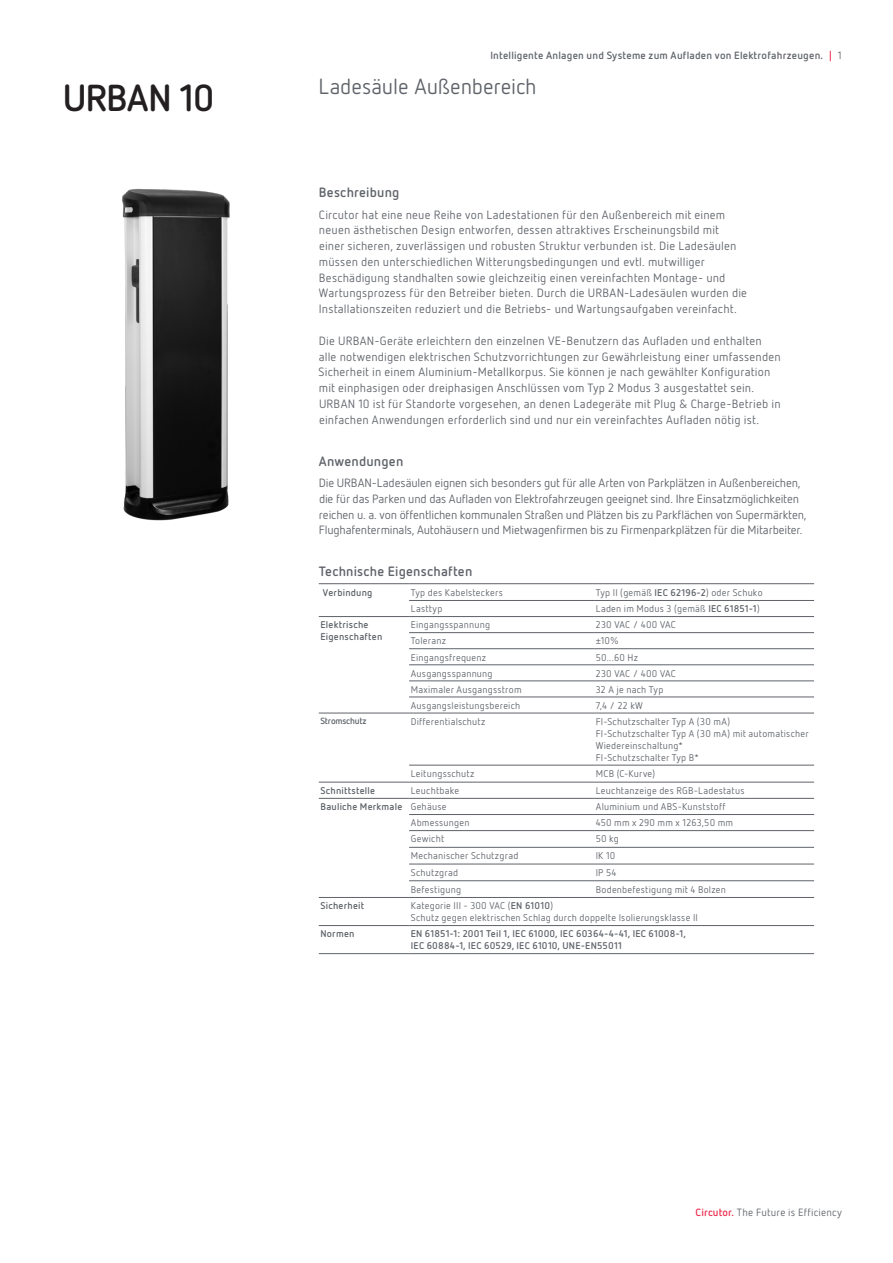
<style>
.page{position:relative;width:893px;height:1263px;background:#fff}
.page>*{position:absolute;margin:0;border:0;box-sizing:border-box;transform-origin:0 0}
.NombreEquipo_1{font:700 37.5px "Netto Pro";letter-spacing:-.03em;color:#231f20}
.Descripcion_2{font:21.75px "Netto Pro";letter-spacing:-.005em;color:#5f6369}
.Titulo_V{font:700 13.5px "Netto Pro";letter-spacing:.015em;color:#5f6369}
.TextoSeguido{font:12px/15.8px "Netto Pro";letter-spacing:.01em;color:#5f6369}
.TextoSeguido-2{font:12px/15.8px "Netto Pro";letter-spacing:-.01em;color:#5f6369}
.t1{font:700 10.5px "Netto Pro";letter-spacing:.02em;color:#5f6369}
.t2{font:10.5px "Netto Pro";letter-spacing:.025em;color:#5f6369}
.TextoTablas{font:9.75px/12px "Netto Pro";letter-spacing:.02em;color:#5f6369}
.TextoTablas-2{font:700 9.75px/12px "Netto Pro";letter-spacing:.02em;color:#5f6369}
.TextoTablas-3{font:700 9px "Netto Pro";letter-spacing:-.02em;color:#5f6369}
.s1{color:#ee2d50}
.s2{font-weight:400}
.s3{font-weight:700}
.s4{font-weight:700;color:#ee2d50}
</style>
<div class="page">
<img style="left:122px;top:188px;width:108px;height:333px">
<hr style="left:319px;top:953px;width:90px;height:1px;background:#5f6369">
<hr style="left:409px;top:953px;width:185px;height:1px;background:#5f6369">
<hr style="left:594px;top:953px;width:220px;height:1px;background:#5f6369">
<hr style="left:409px;top:600px;width:185px;height:1px;background:#5f6369">
<hr style="left:594px;top:600px;width:220px;height:1px;background:#5f6369">
<hr style="left:409px;top:632px;width:185px;height:1px;background:#5f6369">
<hr style="left:594px;top:632px;width:220px;height:1px;background:#5f6369">
<hr style="left:409px;top:648px;width:185px;height:1px;background:#5f6369">
<hr style="left:594px;top:648px;width:220px;height:1px;background:#5f6369">
<hr style="left:409px;top:664px;width:185px;height:1px;background:#5f6369">
<hr style="left:594px;top:664px;width:220px;height:1px;background:#5f6369">
<hr style="left:409px;top:681px;width:185px;height:1px;background:#5f6369">
<hr style="left:594px;top:681px;width:220px;height:1px;background:#5f6369">
<hr style="left:409px;top:697px;width:185px;height:1px;background:#5f6369">
<hr style="left:594px;top:697px;width:220px;height:1px;background:#5f6369">
<hr style="left:409px;top:765px;width:185px;height:1px;background:#5f6369">
<hr style="left:594px;top:765px;width:220px;height:1px;background:#5f6369">
<hr style="left:409px;top:814px;width:185px;height:1px;background:#5f6369">
<hr style="left:594px;top:814px;width:220px;height:1px;background:#5f6369">
<hr style="left:409px;top:847px;width:185px;height:1px;background:#5f6369">
<hr style="left:594px;top:847px;width:220px;height:1px;background:#5f6369">
<hr style="left:409px;top:864px;width:185px;height:1px;background:#5f6369">
<hr style="left:594px;top:864px;width:220px;height:1px;background:#5f6369">
<hr style="left:409px;top:880px;width:185px;height:1px;background:#5f6369">
<hr style="left:594px;top:880px;width:220px;height:1px;background:#5f6369">
<hr style="left:319px;top:583px;width:90px;height:1px;background:#5f6369">
<hr style="left:409px;top:583px;width:185px;height:1px;background:#5f6369">
<hr style="left:594px;top:583px;width:220px;height:1px;background:#5f6369">
<hr style="left:319px;top:616px;width:90px;height:1px;background:#5f6369">
<hr style="left:409px;top:616px;width:185px;height:1px;background:#5f6369">
<hr style="left:594px;top:616px;width:220px;height:1px;background:#5f6369">
<hr style="left:319px;top:713px;width:90px;height:1px;background:#5f6369">
<hr style="left:409px;top:713px;width:185px;height:1px;background:#5f6369">
<hr style="left:594px;top:713px;width:220px;height:1px;background:#5f6369">
<hr style="left:319px;top:782px;width:90px;height:1px;background:#5f6369">
<hr style="left:409px;top:782px;width:185px;height:1px;background:#5f6369">
<hr style="left:594px;top:782px;width:220px;height:1px;background:#5f6369">
<hr style="left:319px;top:798px;width:90px;height:1px;background:#5f6369">
<hr style="left:409px;top:798px;width:185px;height:1px;background:#5f6369">
<hr style="left:594px;top:798px;width:220px;height:1px;background:#5f6369">
<hr style="left:319px;top:897px;width:90px;height:1px;background:#5f6369">
<hr style="left:409px;top:897px;width:185px;height:1px;background:#5f6369">
<hr style="left:594px;top:897px;width:220px;height:1px;background:#5f6369">
<hr style="left:319px;top:925px;width:90px;height:1px;background:#5f6369">
<hr style="left:409px;top:925px;width:185px;height:1px;background:#5f6369">
<hr style="left:594px;top:925px;width:220px;height:1px;background:#5f6369">
<hr style="left:409px;top:830px;width:185px;height:1px;background:#5f6369">
<hr style="left:594px;top:830px;width:220px;height:1px;background:#5f6369">
<p class="NombreEquipo_1" style="left:63px;top:72px;width:153px">URBAN 10</p>
<p class="t1" style="left:490px;top:48px;width:353px">Intelligente Anlagen und Systeme zum Aufladen von Elektrofahrzeugen. <span class="s1">|</span> <span class="s2">1</span></p>
<p class="Descripcion_2" style="left:319px;top:73px;width:220px">Ladesäule Außenbereich</p>
<p class="Titulo_V" style="left:319px;top:183px;width:82px">Beschreibung</p>
<p class="TextoSeguido" style="left:319px;top:206px;width:430px">Circutor hat eine neue Reihe von Ladestationen für den Außenbereich mit einem neuen ästhetischen Design entworfen, dessen attraktives Erscheinungsbild mit einer sicheren, zuverlässigen und robusten Struktur verbunden ist. Die Ladesäulen müssen den unterschiedlichen Witterungsbedingungen und evtl. mutwilliger Beschädigung standhalten sowie gleichzeitig einen vereinfachten Montage- und Wartungsprozess für den Betreiber bieten. Durch die URBAN-Ladesäulen wurden die Installationszeiten reduziert und die Betriebs- und Wartungsaufgaben vereinfacht.</p>
<p class="TextoSeguido" style="left:319px;top:332px;width:464px">Die URBAN-Geräte erleichtern den einzelnen VE-Benutzern das Aufladen und enthalten alle notwendigen elektrischen Schutzvorrichtungen zur Gewährleistung einer umfassenden Sicherheit in einem Aluminium-Metallkorpus. Sie können je nach gewählter Konfiguration mit einphasigen oder dreiphasigen Anschlüssen vom Typ 2 Modus 3 ausgestattet sein.<br>URBAN 10 ist für Standorte vorgesehen, an denen Ladegeräte mit Plug &amp; Charge-Betrieb in einfachen Anwendungen erforderlich sind und nur ein vereinfachtes Aufladen nötig ist.</p>
<p class="Titulo_V" style="left:319px;top:452px;width:86px">Anwendungen</p>
<p class="TextoSeguido-2" style="left:319px;top:474px;width:489px">Die URBAN-Ladesäulen eignen sich besonders gut für alle Arten von Parkplätzen in Außenbereichen, die für das Parken und das Aufladen von Elektrofahrzeugen geeignet sind. Ihre Einsatzmöglichkeiten reichen u. a. von öffentlichen kommunalen Straßen und Plätzen bis zu Parkflächen von Supermärkten, Flughafenterminals, Autohäusern und Mietwagenfirmen bis zu Firmenparkplätzen für die Mitarbeiter.</p>
<p class="Titulo_V" style="left:319px;top:563px;width:155px">Technische Eigenschaften</p>
<p class="TextoTablas-2" style="left:323px;top:586px;width:51px">Verbindung</p>
<p class="TextoTablas" style="left:411px;top:586px;width:94px">Typ des Kabelsteckers</p>
<p class="TextoTablas" style="left:596px;top:586px;width:168px">Typ II (gemäß <span class="s3">IEC 62196-2</span>) oder Schuko</p>
<p class="TextoTablas" style="left:411px;top:602px;width:33px">Lasttyp</p>
<p class="TextoTablas" style="left:596px;top:602px;width:165px">Laden im Modus 3 (gemäß <span class="s3">IEC 61851-1</span>)</p>
<p class="TextoTablas-2" style="left:320px;top:618px;width:63px">Elektrische<br>Eigenschaften</p>
<p class="TextoTablas" style="left:411px;top:619px;width:81px">Eingangsspannung</p>
<p class="TextoTablas" style="left:596px;top:619px;width:82px">230 VAC / 400 VAC</p>
<p class="TextoTablas" style="left:411px;top:635px;width:37px">Toleranz</p>
<p class="TextoTablas" style="left:596px;top:635px;width:25px">±10%</p>
<p class="TextoTablas" style="left:411px;top:651px;width:77px">Eingangsfrequenz</p>
<p class="TextoTablas" style="left:596px;top:651px;width:44px">50...60 Hz</p>
<p class="TextoTablas" style="left:411px;top:667px;width:83px">Ausgangsspannung</p>
<p class="TextoTablas" style="left:596px;top:667px;width:82px">230 VAC / 400 VAC</p>
<p class="TextoTablas" style="left:411px;top:683px;width:112px">Maximaler Ausgangsstrom</p>
<p class="TextoTablas" style="left:596px;top:683px;width:69px">32 A je nach Typ</p>
<p class="TextoTablas" style="left:411px;top:699px;width:111px">Ausgangsleistungsbereich</p>
<p class="TextoTablas" style="left:596px;top:699px;width:49px">7,4 / 22 kW</p>
<p class="TextoTablas-3" style="left:320px;top:715px;width:48px">Stromschutz</p>
<p class="TextoTablas" style="left:411px;top:715px;width:76px">Differentialschutz</p>
<p class="TextoTablas" style="left:596px;top:715px;width:214px">FI-Schutzschalter Typ A (30 mA)<br>FI-Schutzschalter Typ A (30 mA) mit automatischer<br>Wiedereinschaltung*<br>FI-Schutzschalter Typ B*</p>
<p class="TextoTablas" style="left:411px;top:767px;width:65px">Leitungsschutz</p>
<p class="TextoTablas" style="left:596px;top:767px;width:61px">MCB (C-Kurve)</p>
<p class="TextoTablas-2" style="left:320px;top:784px;width:56px">Schnittstelle</p>
<p class="TextoTablas" style="left:411px;top:784px;width:50px">Leuchtbake</p>
<p class="TextoTablas" style="left:596px;top:784px;width:150px">Leuchtanzeige des RGB-Ladestatus</p>
<p class="TextoTablas-2" style="left:320px;top:800px;width:83px">Bauliche Merkmale</p>
<p class="TextoTablas" style="left:411px;top:800px;width:37px">Gehäuse</p>
<p class="TextoTablas" style="left:596px;top:800px;width:131px">Aluminium und ABS-Kunststoff</p>
<p class="TextoTablas" style="left:411px;top:816px;width:60px">Abmessungen</p>
<p class="TextoTablas" style="left:596px;top:816px;width:139px">450 mm x 290 mm x 1263,50 mm</p>
<p class="TextoTablas" style="left:411px;top:833px;width:35px">Gewicht</p>
<p class="TextoTablas" style="left:596px;top:833px;width:25px">50 kg</p>
<p class="TextoTablas" style="left:411px;top:849px;width:109px">Mechanischer Schutzgrad</p>
<p class="TextoTablas" style="left:596px;top:849px;width:21px">IK 10</p>
<p class="TextoTablas" style="left:411px;top:866px;width:49px">Schutzgrad</p>
<p class="TextoTablas" style="left:596px;top:866px;width:22px">IP 54</p>
<p class="TextoTablas" style="left:411px;top:883px;width:52px">Befestigung</p>
<p class="TextoTablas" style="left:596px;top:883px;width:132px">Bodenbefestigung mit 4 Bolzen</p>
<p class="TextoTablas-2" style="left:320px;top:899px;width:45px">Sicherheit</p>
<p class="TextoTablas" style="left:411px;top:899px;width:289px">Kategorie III - 300 VAC (<span class="s3">EN 61010</span>)<br>Schutz gegen elektrischen Schlag durch doppelte Isolierungsklasse II</p>
<p class="TextoTablas-2" style="left:320px;top:927px;width:36px">Normen</p>
<p class="TextoTablas-2" style="left:411px;top:927px;width:277px">EN 61851-1: 2001 Teil 1, IEC 61000, IEC 60364-4-41, IEC 61008-1,<br>IEC 60884-1, IEC 60529, IEC 61010, UNE-EN55011</p>
<p class="t2" style="left:696px;top:1205px;width:148px"><span class="s4">Circutor.</span> The Future is Efficiency</p>
</div>
